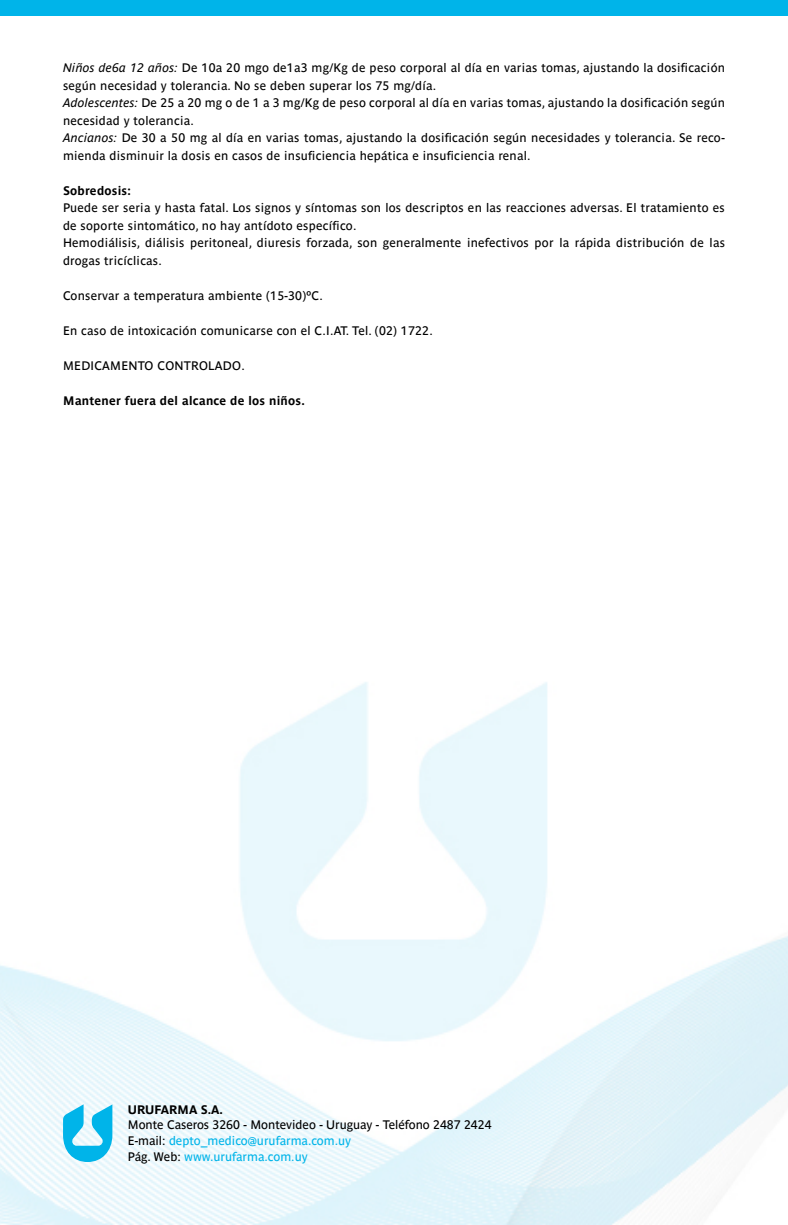
<style>
.page{position:relative;width:788px;height:1225px;background:#fff}
.page>*{position:absolute;margin:0;border:0;box-sizing:border-box;transform-origin:0 0}
.t1{font:12.25px/17.5px "Parisine Std";letter-spacing:.02em;color:#000}
.t2{font:12.25px/15.8px "Parisine Std";color:#000}
.t3{font:700 12.25px "Parisine Std";letter-spacing:.02em;color:#000}
.t4{font:700 12.25px "Parisine Std";color:#000}
.s1{font-style:italic}
.s2{color:#00b4e9}
</style>
<div class="page">
<img style="left:0;top:682px;width:788px;height:543px">
<div style="left:0;top:0;width:788px;height:16px;background:#00b4e9"></div>
<svg style="left:63px;top:1104px;width:49px;height:58px"></svg>
<p class="t1" style="left:63px;top:59px;width:663px"><span class="s1">Niños de6a 12 años:</span> De 10a 20 mgo de1a3 mg/Kg de peso corporal al día en varias tomas, ajustando la dosificación según necesidad y tolerancia. No se deben superar los 75 mg/día.<br><span class="s1">Adolescentes:</span> De 25 a 20 mg o de 1 a 3 mg/Kg de peso corporal al día en varias tomas, ajustando la dosificación según necesidad y tolerancia.<br><span class="s1">Ancianos:</span> De 30 a 50 mg al día en varias tomas, ajustando la dosificación según necesidades y tolerancia. Se reco&shy;mienda disminuir la dosis en casos de insuficiencia hepática e insuficiencia renal.</p>
<p class="t3" style="left:63px;top:183px;width:69px">Sobredosis:</p>
<p class="t1" style="left:63px;top:199px;width:663px">Puede ser seria y hasta fatal. Los signos y síntomas son los descriptos en las reacciones adversas. El tratamiento es de soporte sintomático, no hay antídoto específico.<br>Hemodiálisis, diálisis peritoneal, diuresis forzada, son generalmente inefectivos por la rápida distribución de las drogas tricíclicas.</p>
<p class="t1" style="left:63px;top:287px;width:261px">Conservar a temperatura ambiente (15-30)ºC.</p>
<p class="t1" style="left:63px;top:322px;width:371px">En caso de intoxicación comunicarse con el C.I.AT. Tel. (02) 1722.</p>
<p class="t1" style="left:63px;top:357px;width:183px">MEDICAMENTO CONTROLADO.</p>
<p class="t3" style="left:63px;top:393px;width:243px">Mantener fuera del alcance de los niños.</p>
<p class="t4" style="left:128px;top:1102px;width:97px">URUFARMA S.A.</p>
<p class="t2" style="left:128px;top:1117px;width:365px">Monte Caseros 3260 - Montevideo - Uruguay - Teléfono 2487 2424<br>E-mail: <span class="s2">depto_medico@urufarma.com.uy<br></span>Pág. Web: <span class="s2">www.urufarma.com.uy</span></p>
</div>
